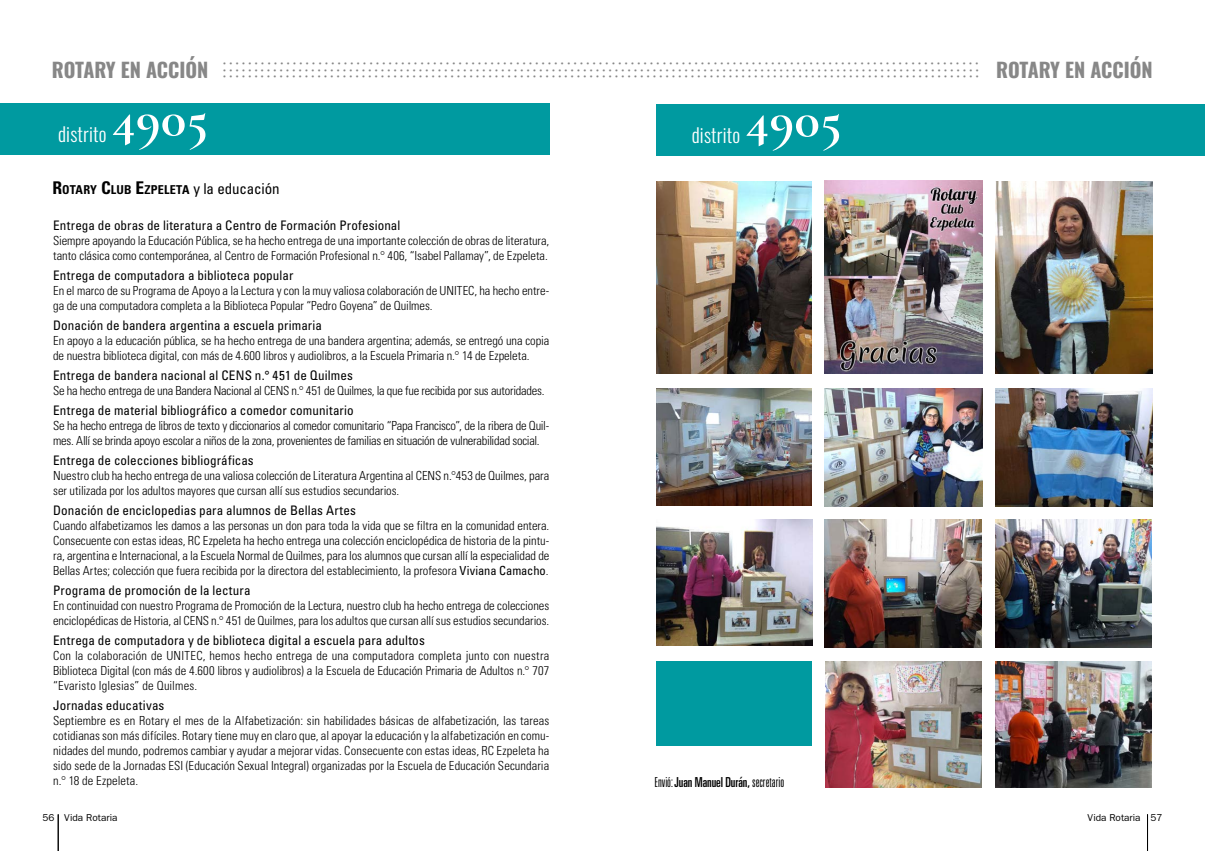
<style>
.page{position:relative;width:1205px;height:851px;background:#fff}
.page>*{position:absolute;margin:0;border:0;box-sizing:border-box;transform-origin:0 0}
.t1{font:700 52.5px "Cormorant Garamond";letter-spacing:.01em;color:#fff}
.t2{font:300 25px "Cormorant Garamond";color:#878787}
.t3{font:20px "Oswald";letter-spacing:-.01em;color:#878787}
.t4{font:300 19.38px "Oswald";letter-spacing:.01em;color:#fff}
.t5{font:300 ultra-condensed 13.75px "Univers LT Std";letter-spacing:-.005em;color:#000}
.t6{font:condensed 13.12px "Univers LT Std";letter-spacing:.005em;color:#000}
.t7{font:300 condensed 12.5px/15px "Univers LT Std";letter-spacing:-.005em;color:#000}
.t8{font:700 condensed 12.25px "Univers LT Std";letter-spacing:.015em;color:#000}
.t9{font:10px "ITC Franklin Gothic Std";color:#000}
.s1{font-family:"Oswald";font-weight:400;font-size:20px}
.s2{font-size:17.5px}
.s3{font-weight:400;font-size:15px}
.s4{font-weight:400}
</style>
<div class="page">
<hr style="left:1147px;top:814px;width:1px;height:36px;background:#000">
<hr style="left:58px;top:814px;width:1px;height:36px;background:#000">
<div style="left:656px;top:104px;width:549px;height:51px;background:#009aa0"></div>
<div style="left:0;top:103px;width:549px;height:51px;background:#009aa0"></div>
<img style="left:825px;top:519px;width:156px;height:129px">
<img style="left:995px;top:181px;width:157px;height:193px">
<img style="left:826px;top:661px;width:155px;height:126px">
<img style="left:656px;top:181px;width:155px;height:193px">
<img style="left:656px;top:388px;width:155px;height:117px">
<img style="left:825px;top:181px;width:157px;height:193px">
<img style="left:656px;top:519px;width:156px;height:126px">
<img style="left:995px;top:388px;width:157px;height:118px">
<img style="left:825px;top:388px;width:157px;height:118px">
<img style="left:996px;top:519px;width:156px;height:129px">
<img style="left:996px;top:661px;width:156px;height:126px">
<div style="left:657px;top:661px;width:155px;height:85px;background:#009aa0"></div>
<h3 class="t3" style="left:52px;top:52px;width:158px">ROTARY EN ACCIÓN</h3>
<h2 class="t2" style="left:222px;top:41px;width:759px">.......................................................................................................................</h2>
<h2 class="t2" style="left:222px;top:54px;width:932px">........................................................................................................................ <span class="s1">ROTARY EN ACCIÓN</span></h2>
<h2 class="t2" style="left:222px;top:47px;width:759px">........................................................................................................................</h2>
<h1 class="t1" style="left:112px;top:86px;width:98px">4905</h1>
<h3 class="t4" style="left:58px;top:116px;width:50px">distrito</h3>
<p class="t8" style="left:52px;top:182px;width:229px"><span class="s2">R</span>OTARY <span class="s2">C</span>LUB <span class="s2">E</span>ZPELETA <span class="s3">y la educación</span></p>
<p class="t6" style="left:53px;top:217px;width:349px">Entrega de obras de literatura a Centro de Formación Profesional</p>
<p class="t7" style="left:53px;top:233px;width:498px">Siempre apoyando la Educación Pública, se ha hecho entrega de una importante colección de obras de literatura, tanto clásica como contemporánea, al Centro de Formación Profesional n.° 406, “Isabel Pallamay”, de Ezpeleta.</p>
<p class="t6" style="left:53px;top:267px;width:242px">Entrega de computadora a biblioteca popular</p>
<p class="t7" style="left:53px;top:283px;width:498px">En el marco de su Programa de Apoyo a la Lectura y con la muy valiosa colaboración de UNITEC, ha hecho entre&shy;ga de una computadora completa a la Biblioteca Popular “Pedro Goyena” de Quilmes.</p>
<p class="t6" style="left:53px;top:317px;width:270px">Donación de bandera argentina a escuela primaria</p>
<p class="t7" style="left:53px;top:333px;width:498px">En apoyo a la educación pública, se ha hecho entrega de una bandera argentina; además, se entregó una copia de nuestra biblioteca digital, con más de 4.600 libros y audiolibros, a la Escuela Primaria n.° 14 de Ezpeleta.</p>
<p class="t6" style="left:53px;top:367px;width:301px">Entrega de bandera nacional al CENS n.° 451 de Quilmes</p>
<p class="t7" style="left:53px;top:383px;width:493px">Se ha hecho entrega de una Bandera Nacional al CENS n.° 451 de Quilmes, la que fue recibida por sus autoridades.</p>
<p class="t6" style="left:53px;top:402px;width:302px">Entrega de material bibliográfico a comedor comunitario</p>
<p class="t7" style="left:53px;top:418px;width:498px">Se ha hecho entrega de libros de texto y diccionarios al comedor comunitario “Papa Francisco”, de la ribera de Quil&shy;mes. Allí se brinda apoyo escolar a niños de la zona, provenientes de familias en situación de vulnerabilidad social.</p>
<p class="t6" style="left:53px;top:452px;width:202px">Entrega de colecciones bibliográficas</p>
<p class="t7" style="left:53px;top:468px;width:497px">Nuestro club ha hecho entrega de una valiosa colección de Literatura Argentina al CENS n.°453 de Quilmes, para ser utilizada por los adultos mayores que cursan allí sus estudios secundarios.</p>
<p class="t6" style="left:53px;top:502px;width:304px">Donación de enciclopedias para alumnos de Bellas Artes</p>
<p class="t7" style="left:53px;top:518px;width:498px;text-align:justify">Cuando alfabetizamos les damos a las personas un don para toda la vida que se filtra en la comunidad entera.<br>Consecuente con estas ideas, RC Ezpeleta ha hecho entrega una colección enciclopédica de historia de la pintu&shy;ra, argentina e Internacional, a la Escuela Normal de Quilmes, para los alumnos que cursan allí la especialidad de Bellas Artes; colección que fuera recibida por la directora del establecimiento, la profesora <span class="s4">Viviana Camacho</span>.</p>
<p class="t6" style="left:53px;top:582px;width:199px">Programa de promoción de la lectura</p>
<p class="t7" style="left:53px;top:598px;width:498px">En continuidad con nuestro Programa de Promoción de la Lectura, nuestro club ha hecho entrega de colecciones enciclopédicas de Historia, al CENS n.° 451 de Quilmes, para los adultos que cursan allí sus estudios secundarios.</p>
<p class="t6" style="left:53px;top:632px;width:373px">Entrega de computadora y de biblioteca digital a escuela para adultos</p>
<p class="t7" style="left:53px;top:648px;width:498px;text-align:justify">Con la colaboración de UNITEC, hemos hecho entrega de una computadora completa junto con nuestra Biblioteca Digital (con más de 4.600 libros y audiolibros) a la Escuela de Educación Primaria de Adultos n.° 707 “Evaristo Iglesias” de Quilmes.</p>
<p class="t6" style="left:53px;top:697px;width:113px">Jornadas educativas</p>
<p class="t7" style="left:53px;top:713px;width:498px;text-align:justify">Septiembre es en Rotary el mes de la Alfabetización: sin habilidades básicas de alfabetización, las tareas cotidianas son más difíciles. Rotary tiene muy en claro que, al apoyar la educación y la alfabetización en comu&shy;nidades del mundo, podremos cambiar y ayudar a mejorar vidas. Consecuente con estas ideas, RC Ezpeleta ha sido sede de la Jornadas ESI (Educación Sexual Integral) organizadas por la Escuela de Educación Secundaria n.° 18 de Ezpeleta.</p>
<h1 class="t1" style="left:745px;top:87px;width:98px">4905</h1>
<h3 class="t4" style="left:692px;top:117px;width:50px">distrito</h3>
<p class="t5" style="left:654px;top:774px;width:131px">Envió: <span class="s4">Juan Manuel Durán,</span> secretario</p>
<p class="t9" style="left:43px;top:812px;width:76px">56 Vida Rotaria</p>
<p class="t9" style="left:1087px;top:812px;width:76px">Vida Rotaria 57</p>
</div>
